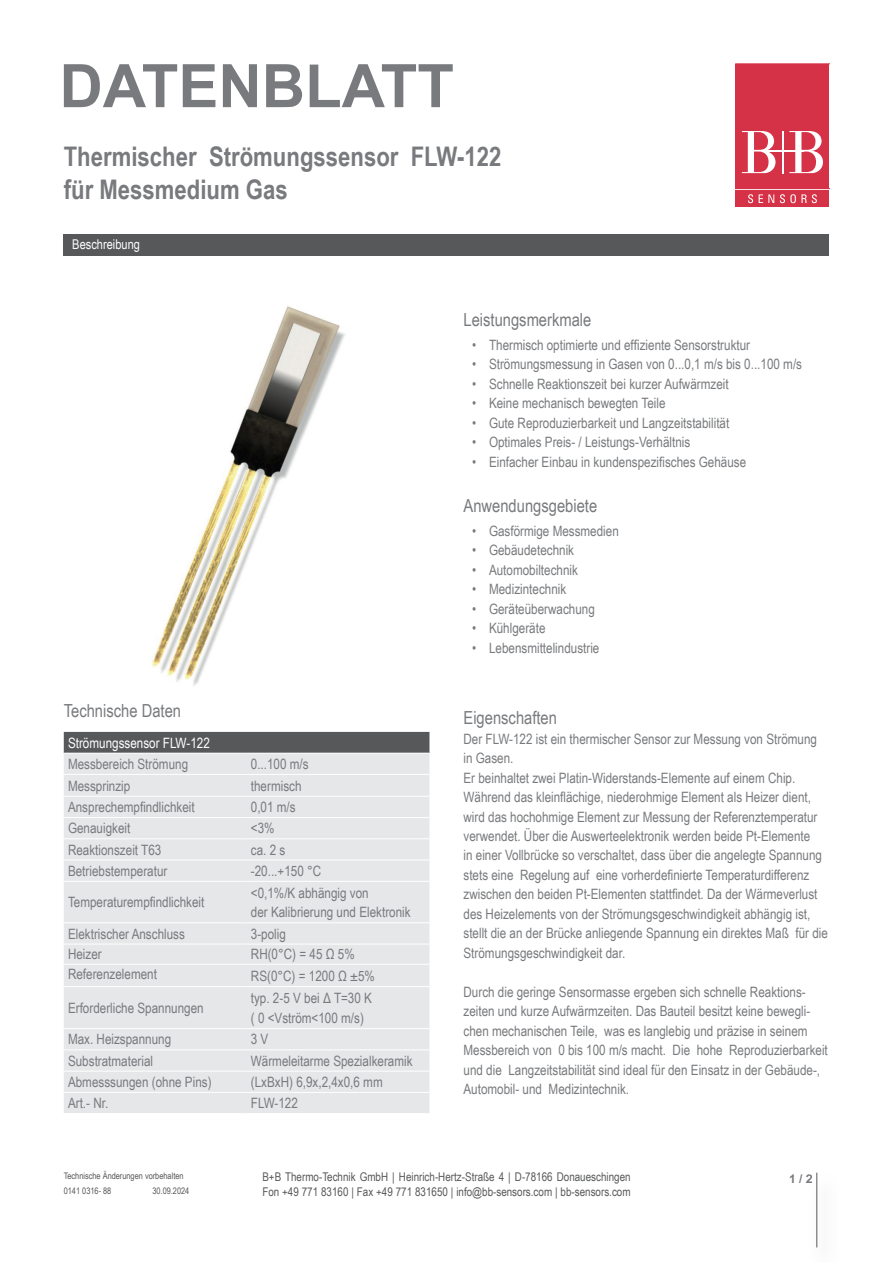
<style>
.page{position:relative;width:893px;height:1263px;background:#fff}
.page>*{position:absolute;margin:0;border:0;box-sizing:border-box;transform-origin:0 0}
.t1{font:700 60px "Arial";color:#787a7d}
.t2{font:700 27px/32.4px "Arial Narrow";color:#787a7d}
.t3{font:18px "Arial Narrow";color:#787a7d}
.t4{font:14.25px/19.5px "Arial Narrow";color:#787a7d}
.t5{font:14.25px "Arial Narrow";color:#fff}
.t6{font:13.5px "Arial Narrow";color:#fff}
.t7{font:12px/14.4px "Arial Narrow";color:#57585a}
.t8{font:700 12px "Arial";color:#787a7d}
.t9{font:9px/15px "Arial Narrow";color:#57585a}
</style>
<div class="page">
<div style="left:64px;top:234px;width:765px;height:21px;background:#57585a"></div>
<div style="left:64px;top:732px;width:365px;height:21px;background:#57585a"></div>
<div style="left:64px;top:754px;width:365px;height:359px;background:#e6e7e9"></div>
<hr style="left:64px;top:817px;width:183px;height:1px;background:#fff">
<hr style="left:247px;top:817px;width:182px;height:1px;background:#fff">
<hr style="left:64px;top:838px;width:183px;height:1px;background:#fff">
<hr style="left:247px;top:838px;width:182px;height:1px;background:#fff">
<hr style="left:64px;top:860px;width:183px;height:1px;background:#fff">
<hr style="left:247px;top:860px;width:182px;height:1px;background:#fff">
<hr style="left:64px;top:881px;width:183px;height:1px;background:#fff">
<hr style="left:64px;top:922px;width:183px;height:1px;background:#fff">
<hr style="left:247px;top:881px;width:182px;height:1px;background:#fff">
<hr style="left:247px;top:922px;width:182px;height:1px;background:#fff">
<hr style="left:64px;top:944px;width:183px;height:1px;background:#fff">
<hr style="left:247px;top:944px;width:182px;height:1px;background:#fff">
<hr style="left:64px;top:964px;width:183px;height:1px;background:#fff">
<hr style="left:247px;top:964px;width:182px;height:1px;background:#fff">
<hr style="left:64px;top:986px;width:183px;height:1px;background:#fff">
<hr style="left:247px;top:986px;width:182px;height:1px;background:#fff">
<hr style="left:64px;top:1028px;width:183px;height:1px;background:#fff">
<hr style="left:247px;top:1028px;width:182px;height:1px;background:#fff">
<hr style="left:64px;top:1049px;width:183px;height:1px;background:#fff">
<hr style="left:247px;top:1049px;width:182px;height:1px;background:#fff">
<hr style="left:64px;top:1071px;width:183px;height:1px;background:#fff">
<hr style="left:64px;top:1092px;width:183px;height:1px;background:#fff">
<hr style="left:247px;top:1071px;width:182px;height:1px;background:#fff">
<hr style="left:247px;top:1092px;width:182px;height:1px;background:#fff">
<hr style="left:64px;top:774px;width:183px;height:1px;background:#fff">
<hr style="left:247px;top:774px;width:182px;height:1px;background:#fff">
<hr style="left:64px;top:796px;width:183px;height:1px;background:#fff">
<hr style="left:247px;top:796px;width:182px;height:1px;background:#fff">
<img style="left:152px;top:306px;width:193px;height:380px">
<div style="left:736px;top:190px;width:93px;height:17px;background:#d63247"></div>
<svg style="left:736px;top:64px;width:93px;height:139px"></svg>
<img style="left:816px;top:1175px;width:2px;height:73px">
<svg style="left:809px;top:1175px;width:3px;height:8px"></svg>
<hr style="left:816px;top:1172px;width:1px;height:75px;background:#57585a">
<h1 class="t1" style="left:60px;top:44px;width:396px">DATENBLATT</h1>
<h2 class="t2" style="left:64px;top:139px;width:439px">Thermischer Strömungssensor FLW-122 für Messmedium Gas</h2>
<p class="t6" style="left:72px;top:235px;width:69px">Beschreibung</p>
<p class="t3" style="left:64px;top:698px;width:119px">Technische Daten</p>
<p class="t5" style="left:68px;top:732px;width:143px">Strömungssensor FLW-122</p>
<p class="t4" style="left:68px;top:754px;width:122px">Messbereich Strömung</p>
<p class="t4" style="left:251px;top:754px;width:59px">0...100 m/s</p>
<p class="t4" style="left:68px;top:775px;width:64px">Messprinzip</p>
<p class="t4" style="left:251px;top:775px;width:52px">thermisch</p>
<p class="t4" style="left:68px;top:797px;width:128px">Ansprechempfindlichkeit</p>
<p class="t4" style="left:251px;top:797px;width:46px">0,01 m/s</p>
<p class="t4" style="left:68px;top:818px;width:64px">Genauigkeit</p>
<p class="t4" style="left:251px;top:818px;width:25px">&lt;3%</p>
<p class="t4" style="left:68px;top:839px;width:95px">Reaktionszeit T63</p>
<p class="t4" style="left:251px;top:839px;width:36px">ca. 2 s</p>
<p class="t4" style="left:68px;top:860px;width:101px">Betriebstemperatur</p>
<p class="t4" style="left:251px;top:860px;width:72px">-20...+150 °C</p>
<p class="t4" style="left:68px;top:892px;width:138px">Temperaturempfindlichkeit</p>
<p class="t4" style="left:251px;top:882px;width:161px">&lt;0,1%/K abhängig von<br>der Kalibrierung und Elektronik</p>
<p class="t4" style="left:68px;top:923px;width:118px">Elektrischer Anschluss</p>
<p class="t4" style="left:251px;top:923px;width:37px">3-polig</p>
<p class="t4" style="left:68px;top:943px;width:35px">Heizer</p>
<p class="t4" style="left:251px;top:944px;width:105px">RH(0°C) = 45 Ω 5%</p>
<p class="t4" style="left:68px;top:963px;width:90px">Referenzelement</p>
<p class="t4" style="left:251px;top:965px;width:126px">RS(0°C) = 1200 Ω ±5%</p>
<p class="t4" style="left:68px;top:997px;width:137px">Erforderliche Spannungen</p>
<p class="t4" style="left:251px;top:988px;width:123px">typ. 2-5 V bei Δ T=30 K ( 0 &lt;Vström&lt;100 m/s)</p>
<p class="t4" style="left:68px;top:1029px;width:105px">Max. Heizspannung</p>
<p class="t4" style="left:251px;top:1029px;width:19px">3 V</p>
<p class="t4" style="left:68px;top:1050px;width:87px">Substratmaterial</p>
<p class="t4" style="left:251px;top:1050px;width:163px">Wärmeleitarme Spezialkeramik</p>
<p class="t4" style="left:68px;top:1072px;width:145px">Abmesssungen (ohne Pins)</p>
<p class="t4" style="left:251px;top:1072px;width:133px">(LxBxH) 6,9x,2,4x0,6 mm</p>
<p class="t4" style="left:68px;top:1093px;width:42px">Art.- Nr.</p>
<p class="t4" style="left:251px;top:1093px;width:48px">FLW-122</p>
<p class="t3" style="left:463px;top:306px;width:129px">Leistungsmerkmale</p>
<p class="t4" style="left:472px;top:334px;width:280px">• Thermisch optimierte und effiziente Sensorstruktur</p>
<p class="t4" style="left:472px;top:354px;width:332px">• Strömungsmessung in Gasen von 0...0,1 m/s bis 0...100 m/s</p>
<p class="t4" style="left:472px;top:373px;width:258px">• Schnelle Reaktionszeit bei kurzer Aufwärmzeit</p>
<p class="t4" style="left:472px;top:393px;width:195px">• Keine mechanisch bewegten Teile</p>
<p class="t4" style="left:472px;top:412px;width:259px">• Gute Reproduzierbarkeit und Langzeitstabilität</p>
<p class="t4" style="left:472px;top:432px;width:220px">• Optimales Preis- / Leistungs-Verhältnis</p>
<p class="t4" style="left:472px;top:451px;width:276px">• Einfacher Einbau in kundenspezifisches Gehäuse</p>
<p class="t3" style="left:463px;top:493px;width:135px">Anwendungsgebiete</p>
<p class="t4" style="left:472px;top:521px;width:148px">• Gasförmige Messmedien</p>
<p class="t4" style="left:472px;top:540px;width:104px">• Gebäudetechnik</p>
<p class="t4" style="left:472px;top:560px;width:107px">• Automobiltechnik</p>
<p class="t4" style="left:472px;top:579px;width:96px">• Medizintechnik</p>
<p class="t4" style="left:472px;top:598px;width:124px">• Geräteüberwachung</p>
<p class="t4" style="left:472px;top:618px;width:75px">• Kühlgeräte</p>
<p class="t4" style="left:472px;top:637px;width:129px">• Lebensmittelindustrie</p>
<p class="t3" style="left:463px;top:704px;width:95px">Eigenschaften</p>
<p class="t4" style="left:463px;top:728px;width:366px">Der FLW-122 ist ein thermischer Sensor zur Messung von Strömung in Gasen.<br>Er beinhaltet zwei Platin-Widerstands-Elemente auf einem Chip.<br>Während das kleinflächige, niederohmige Element als Heizer dient, wird das hochohmige Element zur Messung der Referenztemperatur verwendet. Über die Auswerteelektronik werden beide Pt-Elemente<br>in einer Vollbrücke so verschaltet, dass über die angelegte Spannung stets eine Regelung auf eine vorherdefinierte Temperaturdifferenz zwischen den beiden Pt-Elementen stattfindet. Da der Wärmeverlust des Heizelements von der Strömungsgeschwindigkeit abhängig ist, stellt die an der Brücke anliegende Spannung ein direktes Maß für die Strömungsgeschwindigkeit dar.</p>
<p class="t4" style="left:463px;top:982px;width:366px">Durch die geringe Sensormasse ergeben sich schnelle Reaktions&shy;zeiten und kurze Aufwärmzeiten. Das Bauteil besitzt keine bewegli&shy;chen mechanischen Teile, was es langlebig und präzise in seinem Messbereich von 0 bis 100 m/s macht. Die hohe Reproduzierbarkeit und die Langzeitstabilität sind ideal für den Einsatz in der Gebäude-, Automobil- und Medizintechnik.</p>
<p class="t9" style="left:64px;top:1168px;width:121px">Technische Änderungen vorbehalten<br>0141 0316- 88</p>
<p class="t9" style="left:152px;top:1183px;width:38px">30.09.2024</p>
<p class="t7" style="left:262px;top:1169px;width:370px">B+B Thermo-Technik GmbH | Heinrich-Hertz-Straße 4 | D-78166 Donaueschingen<br>Fon +49 771 83160 | Fax +49 771 831650 | info@bb-sensors.com | bb-sensors.com</p>
<p class="t8" style="left:789px;top:1170px;width:25px">1 / 2</p>
</div>
